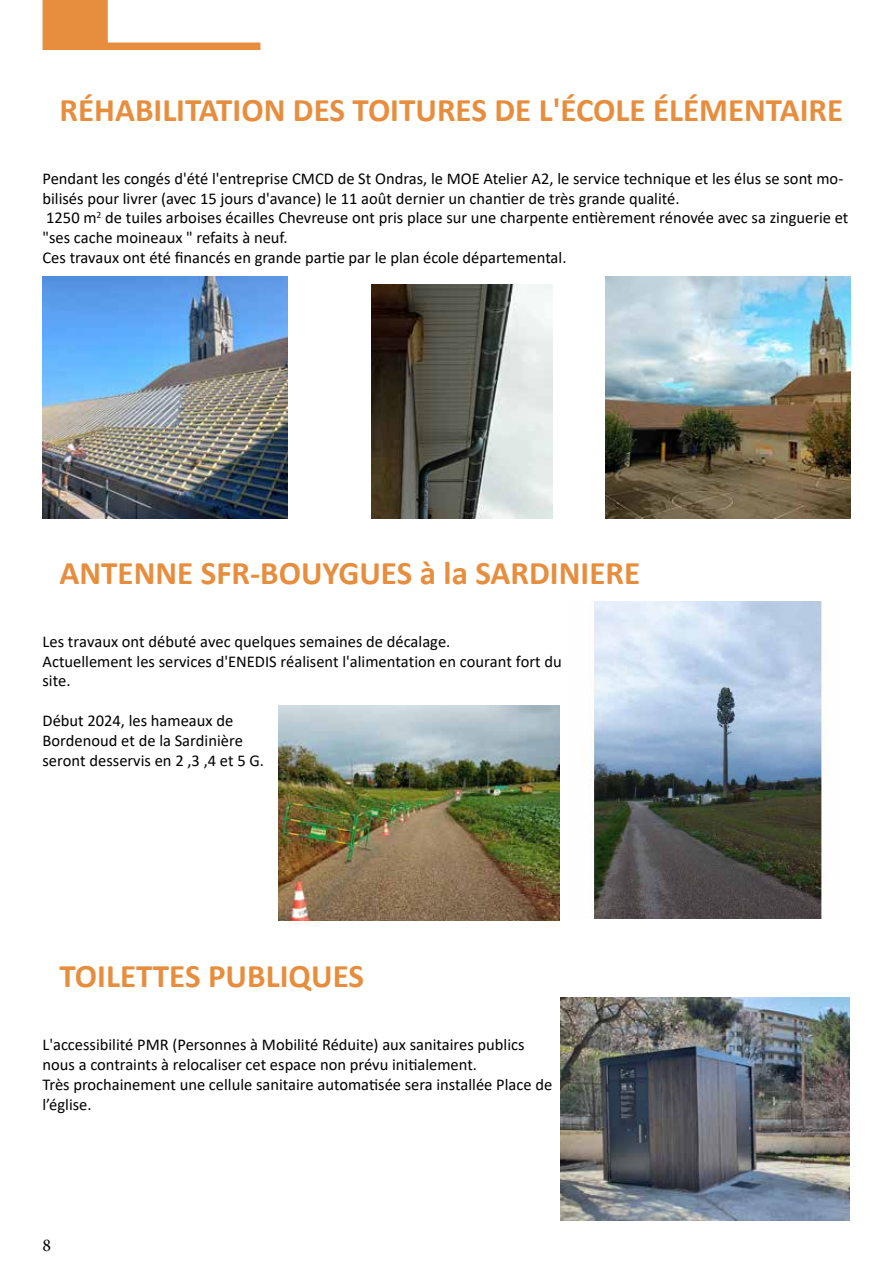
<style>
.page{position:relative;width:893px;height:1263px;background:#fff}
.page>*{position:absolute;margin:0;border:0;box-sizing:border-box;transform-origin:0 0}
.t1{font:700 33px "Calibri";color:#e78e3e}
.t2{font:18px "Minion Pro";color:#000}
.t3{font:16.5px/19.8px "Calibri";color:#000}
</style>
<div class="page">
<div style="left:103px;top:43px;width:157px;height:7px;background:#e78e3e"></div>
<div style="left:43px;top:0;width:65px;height:50px;background:#e78e3e"></div>
<img style="left:371px;top:285px;width:182px;height:234px">
<img style="left:43px;top:276px;width:244px;height:243px">
<img style="left:606px;top:276px;width:244px;height:243px">
<img style="left:279px;top:706px;width:280px;height:215px">
<img style="left:594px;top:602px;width:229px;height:316px">
<img style="left:560px;top:997px;width:289px;height:223px">
<h1 class="t1" style="left:60px;top:87px;width:785px">RÉHABILITATION DES TOITURES DE L'ÉCOLE ÉLÉMENTAIRE</h1>
<p class="t3" style="left:43px;top:168px;width:807px">Pendant les congés d'été l'entreprise CMCD de St Ondras, le MOE Atelier A2, le service technique et les élus se sont mo&shy;bilisés pour livrer (avec 15 jours d'avance) le 11 août dernier un chantier de très grande qualité.<br>1250 m<sup>2</sup> de tuiles arboises écailles Chevreuse ont pris place sur une charpente entièrement rénovée avec sa zinguerie et "ses cache moineaux " refaits à neuf.<br>Ces travaux ont été financés en grande partie par le plan école départemental.</p>
<h1 class="t1" style="left:60px;top:549px;width:582px">ANTENNE SFR-BOUYGUES à la SARDINIERE</h1>
<p class="t3" style="left:43px;top:631px;width:521px">Les travaux ont débuté avec quelques semaines de décalage.<br>Actuellement les services d'ENEDIS réalisent l'alimentation en courant fort du site.</p>
<p class="t3" style="left:43px;top:710px;width:223px">Début 2024, les hameaux de<br>Bordenoud et de la Sardinière seront desservis en 2 ,3 ,4 et 5 G.</p>
<h1 class="t1" style="left:60px;top:953px;width:306px">TOILETTES PUBLIQUES</h1>
<p class="t3" style="left:43px;top:1034px;width:511px">L'accessibilité PMR (Personnes à Mobilité Réduite) aux sanitaires publics nous a contraints à relocaliser cet espace non prévu initialement.<br>Très prochainement une cellule sanitaire automatisée sera installée Place de l’église.</p>
<p class="t2" style="left:43px;top:1233px;width:10px">8</p>
</div>
